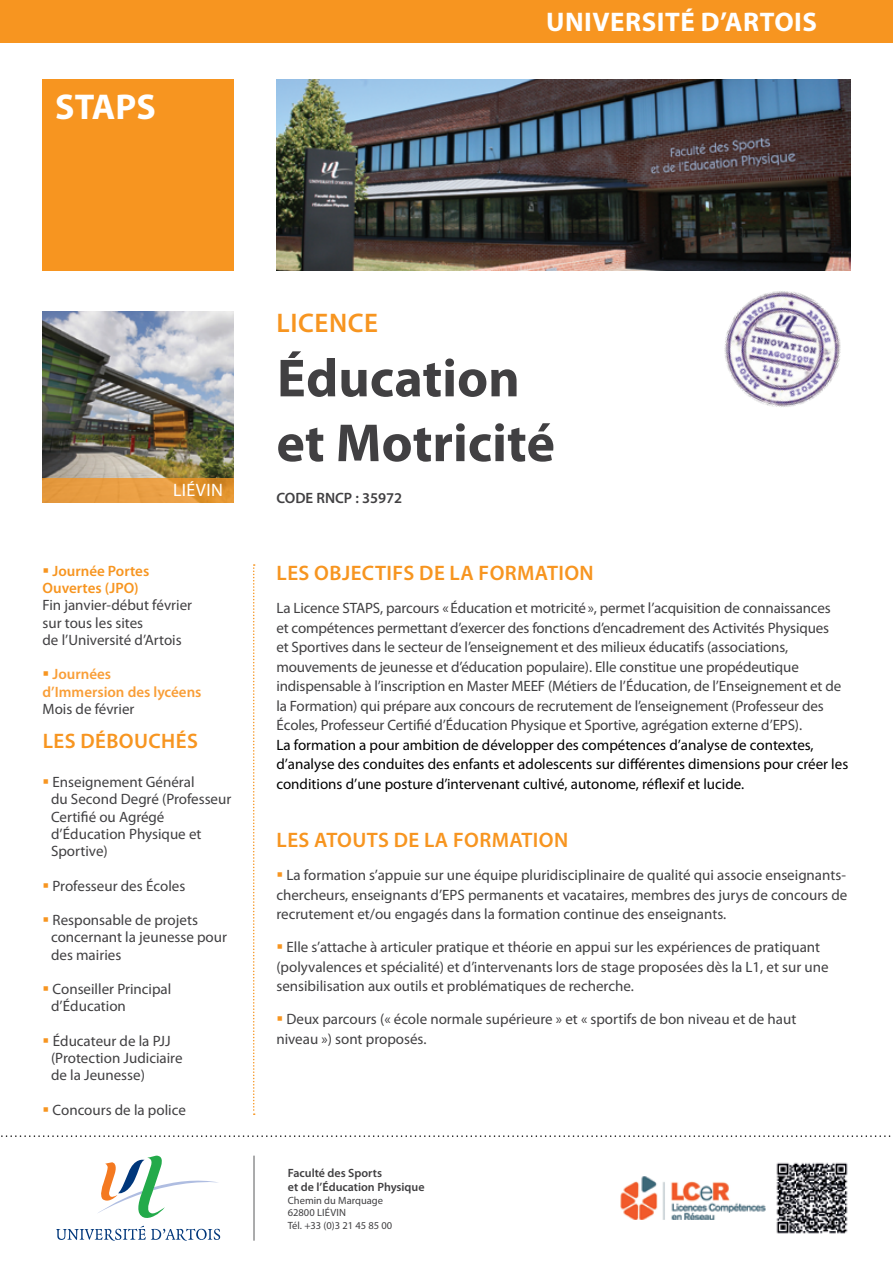
<style>
.page{position:relative;width:893px;height:1263px;background:#fff}
.page>*{position:absolute;margin:0;border:0;box-sizing:border-box;transform-origin:0 0}
.t1{font:700 54px/64.8px "Myriad Pro";color:#414042}
.t2{font:700 36px "Myriad Pro";color:#fff}
.t3{font:700 27px "Myriad Pro";letter-spacing:.02em;color:#fff}
.t4{font:600 27px "Myriad Pro";letter-spacing:.02em;color:#f79520}
.t5{font:600 21px "Myriad Pro";letter-spacing:.02em;color:#f79520}
.t6{font:18px "Myriad Pro";letter-spacing:.02em;color:#fff}
.t7{font:15px/17.2px "Myriad Pro";letter-spacing:-.005em;color:#414042}
.t8{font:15px/19.5px "Myriad Pro";color:#000}
.t9{font:600 15px/17.2px "Myriad Pro";color:#f99e37}
.t10{font:600 15px/17.2px "Myriad Pro";color:#f79520}
.t11{font:600 15px "Myriad Pro";color:#414042}
.t12{font:600 12px/14.4px "Myriad Pro";color:#414042}
.t13{font:10.5px/12.6px "Myriad Pro";color:#414042}
.s1{color:#f79520}
</style>
<div class="page">
<hr style="left:254px;top:1155px;width:1px;height:86px;background:#58595b">
<div style="left:43px;top:80px;width:191px;height:191px;background:#f79520"></div>
<img style="left:43px;top:311px;width:191px;height:167px">
<img style="left:276px;top:80px;width:574px;height:191px">
<div style="left:0;top:0;width:893px;height:43px;background:#f79520"></div>
<svg style="left:253px;top:564px;width:2px;height:551px"></svg>
<svg style="left:43px;top:478px;width:191px;height:25px;background:#e5993c"></svg>
<img style="left:698px;top:265px;width:153px;height:142px">
<svg style="left:1px;top:1135px;width:890px;height:2px"></svg>
<img style="left:776px;top:1162px;width:72px;height:72px">
<img style="left:621px;top:1176px;width:144px;height:44px">
<svg style="left:56px;top:1226px;width:164px;height:15px"></svg>
<svg style="left:98px;top:1155px;width:120px;height:63px"></svg>
<h2 class="t2" style="left:55px;top:84px;width:102px">STAPS</h2>
<h3 class="t3" style="left:546px;top:5px;width:272px">UNIVERSITÉ D’ARTOIS</h3>
<p class="t6" style="left:173px;top:479px;width:51px">LIÉVIN</p>
<p class="t10" style="left:43px;top:562px;width:108px">▪ Journée Portes<br>Ouvertes (JPO)</p>
<p class="t7" style="left:43px;top:596px;width:151px">Fin janvier-début février sur tous les sites<br>de l’Université d’Artois</p>
<p class="t9" style="left:43px;top:665px;width:161px"><span class="s1">▪</span> Journées<br>d’Immersion des lycéens</p>
<p class="t7" style="left:43px;top:700px;width:93px">Mois de février</p>
<h3 class="t5" style="left:43px;top:728px;width:157px">LES DÉBOUCHÉS</h3>
<p class="t7" style="left:51px;top:773px;width:182px;text-indent:-9px"><span class="s1">▪</span> Enseignement Général<br>du Second Degré (Professeur<br>Certifié ou Agrégé d’Éducation Physique et<br>Sportive)</p>
<p class="t7" style="left:43px;top:877px;width:144px"><span class="s1">▪</span> Professeur des Écoles</p>
<p class="t7" style="left:51px;top:911px;width:177px;text-indent:-9px"><span class="s1">▪</span> Responsable de projets concernant la jeunesse pour des mairies</p>
<p class="t7" style="left:51px;top:980px;width:122px;text-indent:-9px"><span class="s1">▪</span> Conseiller Principal d’Éducation</p>
<p class="t7" style="left:51px;top:1032px;width:133px;text-indent:-9px"><span class="s1">▪</span> Éducateur de la PJJ (Protection Judiciaire de la Jeunesse)</p>
<p class="t7" style="left:43px;top:1101px;width:145px"><span class="s1">▪</span> Concours de la police</p>
<h3 class="t4" style="left:277px;top:305px;width:103px">LICENCE</h3>
<h1 class="t1" style="left:276px;top:344px;width:280px">Éducation et Motricité</h1>
<p class="t11" style="left:276px;top:488px;width:127px">CODE RNCP : 35972</p>
<h3 class="t5" style="left:277px;top:560px;width:319px">LES OBJECTIFS DE LA FORMATION</h3>
<p class="t7" style="left:276px;top:598px;width:566px;line-height:19.5px">La Licence STAPS, parcours «Éducation et motricité», permet l’acquisition de connaissances et compétences permettant d’exercer des fonctions d’encadrement des Activités Physiques et Sportives dans le secteur de l’enseignement et des milieux éducatifs (associations, mouvements de jeunesse et d’éducation populaire). Elle constitue une propédeutique indispensable à l’inscription en Master MEEF (Métiers de l’Éducation, de l’Enseignement et de la Formation) qui prépare aux concours de recrutement de l’enseignement (Professeur des Écoles, Professeur Certifié d’Éducation Physique et Sportive, agrégation externe d’EPS).</p>
<p class="t8" style="left:276px;top:734px;width:573px">La formation a pour ambition de développer des compétences d’analyse de contextes, d’analyse des conduites des enfants et adolescents sur différentes dimensions pour créer les conditions d’une posture d’intervenant cultivé, autonome, réflexif et lucide.</p>
<h3 class="t5" style="left:277px;top:827px;width:293px">LES ATOUTS DE LA FORMATION</h3>
<p class="t7" style="left:276px;top:865px;width:572px;line-height:19.5px;text-align:justify"><span class="s1">▪</span> La formation s’appuie sur une équipe pluridisciplinaire de qualité qui associe enseignants&shy;chercheurs, enseignants d’EPS permanents et vacataires, membres des jurys de concours de recrutement et/ou engagés dans la formation continue des enseignants.</p>
<p class="t7" style="left:276px;top:937px;width:554px;line-height:19.5px"><span class="s1">▪</span> Elle s’attache à articuler pratique et théorie en appui sur les expériences de pratiquant (polyvalences et spécialité) et d’intervenants lors de stage proposées dès la L1, et sur une sensibilisation aux outils et problématiques de recherche.</p>
<p class="t7" style="left:276px;top:1009px;width:521px;line-height:19.5px"><span class="s1">▪</span> Deux parcours (« école normale supérieure » et « sportifs de bon niveau et de haut niveau ») sont proposés.</p>
<p class="t12" style="left:288px;top:1165px;width:138px">Faculté des Sports<br>et de l’Éducation Physique</p>
<p class="t13" style="left:288px;top:1193px;width:106px">Chemin du Marquage<br>62800 LIÉVIN<br>Tél. +33 (0)3 21 45 85 00</p>
</div>
